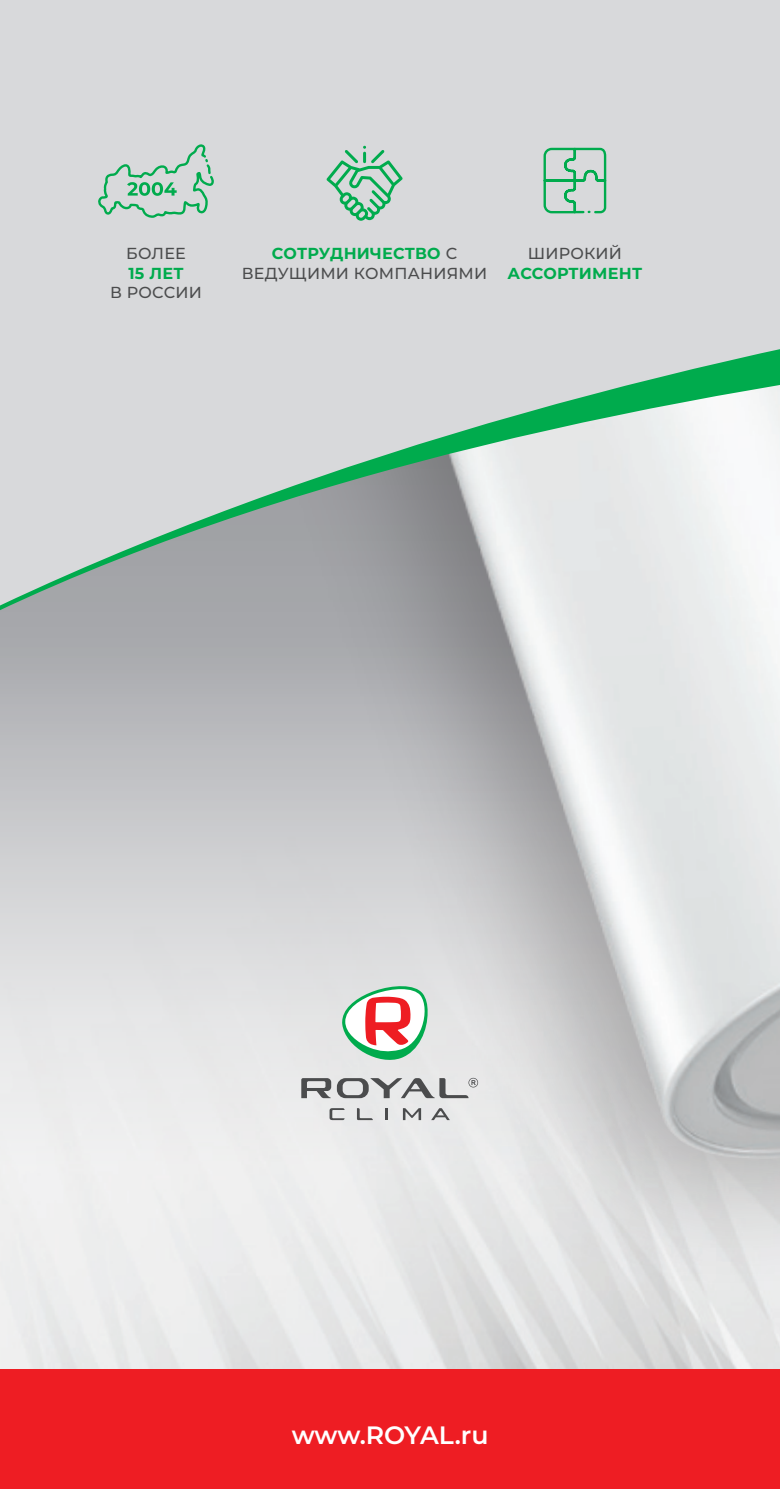
<style>
.page{position:relative;width:780px;height:1489px;background:#fff}
.page>*{position:absolute;margin:0;border:0;box-sizing:border-box;transform-origin:0 0}
.t1{font:600 25px "Montserrat";letter-spacing:-.01em;color:#fff}
.t2{font:500 16px/19px "Montserrat";letter-spacing:.015em;color:#4b4c4d;text-align:center}
.t3{font:700 16px "Montserrat";letter-spacing:.015em;color:#00ab4d}
.s1{font-weight:700;color:#00ab4d}
</style>
<div class="page">
<div style="left:138px;top:0;width:642px;height:1296px;background:#231f20;opacity:.3"></div>
<img style="left:213px;top:627px;width:567px;height:588px">
<div style="left:0;top:0;width:780px;height:241px;background:#d8d9db"></div>
<svg style="left:0;top:241px;width:780px;height:386px;fill:#d8d9db"></svg>
<div style="left:0;top:1369px;width:780px;height:119px;background:#ee1d23"></div>
<svg style="left:301px;top:1078px;width:30px;height:20px"></svg>
<svg style="left:337px;top:1077px;width:141px;height:21px"></svg>
<svg style="left:329px;top:1108px;width:15px;height:12px"></svg>
<svg style="left:357px;top:1108px;width:16px;height:12px"></svg>
<svg style="left:403px;top:1108px;width:18px;height:12px"></svg>
<svg style="left:385px;top:1108px;width:3px;height:12px"></svg>
<svg style="left:431px;top:1108px;width:19px;height:12px"></svg>
<svg style="left:342px;top:983px;width:86px;height:82px"></svg>
<svg style="left:542px;top:147px;width:65px;height:67px"></svg>
<svg style="left:95px;top:137px;width:118px;height:112px"></svg>
<svg style="left:326px;top:146px;width:77px;height:75px"></svg>
<p class="t2" style="left:110px;top:243px;width:93px">БОЛЕЕ<br><span class="s1">15 ЛЕТ<br></span>В РОССИИ</p>
<p class="t2" style="left:528px;top:243px;width:96px">ШИРОКИЙ</p>
<p class="t2" style="left:242px;top:243px;width:247px"><span class="s1">СОТРУДНИЧЕСТВО</span> С<br>ВЕДУЩИМИ КОМПАНИЯМИ</p>
<p class="t3" style="left:507px;top:261px;width:136px">АССОРТИМЕНТ</p>
<p class="t1" style="left:292px;top:1416px;width:198px">www.ROYAL.ru</p>
</div>
